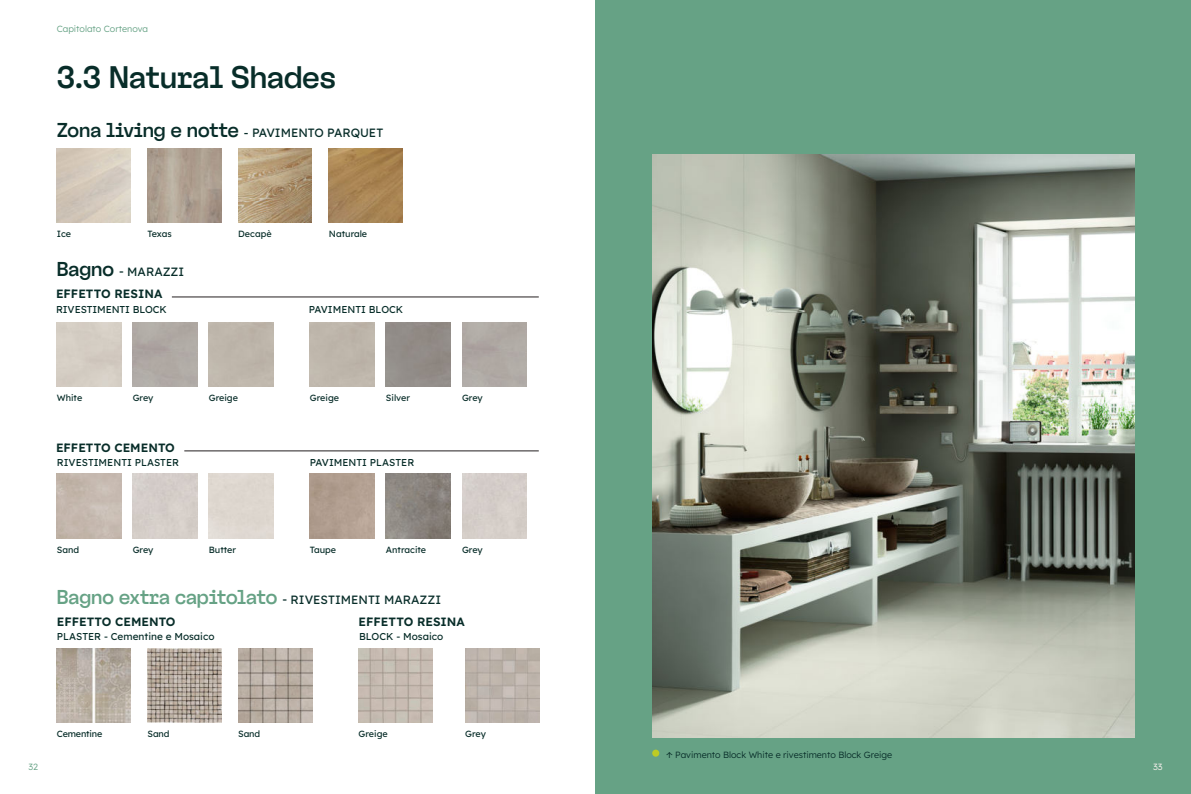
<style>
.page{position:relative;width:1191px;height:794px;background:#fff}
.page>*{position:absolute;margin:0;border:0;box-sizing:border-box;transform-origin:0 0}
.t1{font:31px "Nagel VF";color:#082d29}
.t2{font:20px "Nagel VF";letter-spacing:-.01em;color:#66a285}
.t3{font:12px/21.7px "Lexend";color:#082d29}
.t4{font:10px "Lexend";color:#082d29}
.t5{font:9px "Lexend";color:#082d29}
.t6{font:300 9px "Lexend";color:#082d29}
.t7{font:300 9px "Lexend";color:#66a285}
.t8{font:9px "Lexend";letter-spacing:-.02em;color:#082d29}
.t9{font:300 9px "Lexend";color:#fdf3f1}
.s1{font-family:"Nagel VF";font-size:20px}
.s2{font-family:"Lexend";font-size:12px;color:#082d29}
.s3{font-family:"Work Sans";font-weight:400}
</style>
<div class="page">
<div style="left:595px;top:0;width:596px;height:794px;background:#66a285"></div>
<img style="left:652px;top:154px;width:482px;height:583px">
<div style="left:652px;top:749px;width:7px;height:7px;background:#bdcb24;border-radius:50%"></div>
<img style="left:358px;top:648px;width:74px;height:74px">
<img style="left:465px;top:648px;width:74px;height:74px">
<img style="left:148px;top:648px;width:73px;height:74px">
<img style="left:238px;top:648px;width:74px;height:74px">
<hr style="left:172px;top:297px;width:367px;height:1px;background:#231f20">
<img style="left:386px;top:474px;width:65px;height:64px">
<img style="left:147px;top:149px;width:74px;height:74px">
<img style="left:238px;top:149px;width:74px;height:74px">
<img style="left:329px;top:149px;width:74px;height:74px">
<img style="left:57px;top:648px;width:74px;height:74px">
<hr style="left:184px;top:451px;width:355px;height:1px;background:#231f20">
<p class="t7" style="left:57px;top:25px;width:93px">Capitolato Cortenova</p>
<h1 class="t1" style="left:57px;top:61px;width:281px">3.3 Natural Shades</h1>
<p class="t3" style="left:57px;top:122px;width:328px"><span class="s1">Zona living e notte</span> - PAVIMENTO PARQUET</p>
<p class="t5" style="left:57px;top:230px;width:16px">Ice</p>
<p class="t5" style="left:147px;top:227px;width:26px">Texas</p>
<p class="t5" style="left:238px;top:230px;width:35px">Decapè</p>
<p class="t5" style="left:329px;top:227px;width:40px">Naturale</p>
<p class="t3" style="left:56px;top:260px;width:130px"><span class="s1">Bagno</span> - MARAZZI<br>EFFETTO RESINA</p>
<p class="t4" style="left:56px;top:302px;width:112px">RIVESTIMENTI BLOCK</p>
<p class="t4" style="left:309px;top:302px;width:96px">PAVIMENTI BLOCK</p>
<p class="t5" style="left:57px;top:394px;width:27px">White</p>
<p class="t5" style="left:133px;top:394px;width:22px">Grey</p>
<p class="t5" style="left:209px;top:394px;width:31px">Greige</p>
<p class="t5" style="left:310px;top:394px;width:31px">Greige</p>
<p class="t5" style="left:386px;top:392px;width:26px">Silver</p>
<p class="t5" style="left:462px;top:394px;width:22px">Grey</p>
<p class="t3" style="left:56px;top:437px;width:120px">EFFETTO CEMENTO</p>
<p class="t4" style="left:57px;top:455px;width:124px">RIVESTIMENTI PLASTER</p>
<p class="t4" style="left:310px;top:455px;width:106px">PAVIMENTI PLASTER</p>
<p class="t5" style="left:57px;top:543px;width:24px">Sand</p>
<p class="t5" style="left:133px;top:546px;width:22px">Grey</p>
<p class="t5" style="left:209px;top:543px;width:29px">Butter</p>
<p class="t5" style="left:310px;top:543px;width:28px">Taupe</p>
<p class="t5" style="left:386px;top:546px;width:42px">Antracite</p>
<p class="t5" style="left:462px;top:546px;width:22px">Grey</p>
<h2 class="t2" style="left:57px;top:586px;width:386px">Bagno extra capitolato <span class="s2">- RIVESTIMENTI MARAZZI</span></h2>
<p class="t3" style="left:358px;top:611px;width:108px">EFFETTO RESINA</p>
<p class="t3" style="left:57px;top:611px;width:120px">EFFETTO CEMENTO</p>
<p class="t4" style="left:57px;top:629px;width:159px">PLASTER - Cementine e Mosaico</p>
<p class="t4" style="left:359px;top:629px;width:86px">BLOCK - Mosaico</p>
<p class="t8" style="left:57px;top:727px;width:47px">Cementine</p>
<p class="t5" style="left:148px;top:727px;width:23px">Sand</p>
<p class="t5" style="left:238px;top:727px;width:23px">Sand</p>
<p class="t5" style="left:358px;top:730px;width:31px">Greige</p>
<p class="t5" style="left:465px;top:730px;width:22px">Grey</p>
<p class="t6" style="left:666px;top:748px;width:228px"><span class="s3">↑</span> Pavimento Block White e rivestimento Block Greige</p>
<p class="t7" style="left:28px;top:763px;width:11px">32</p>
<p class="t9" style="left:1153px;top:763px;width:11px">33</p>
</div>
